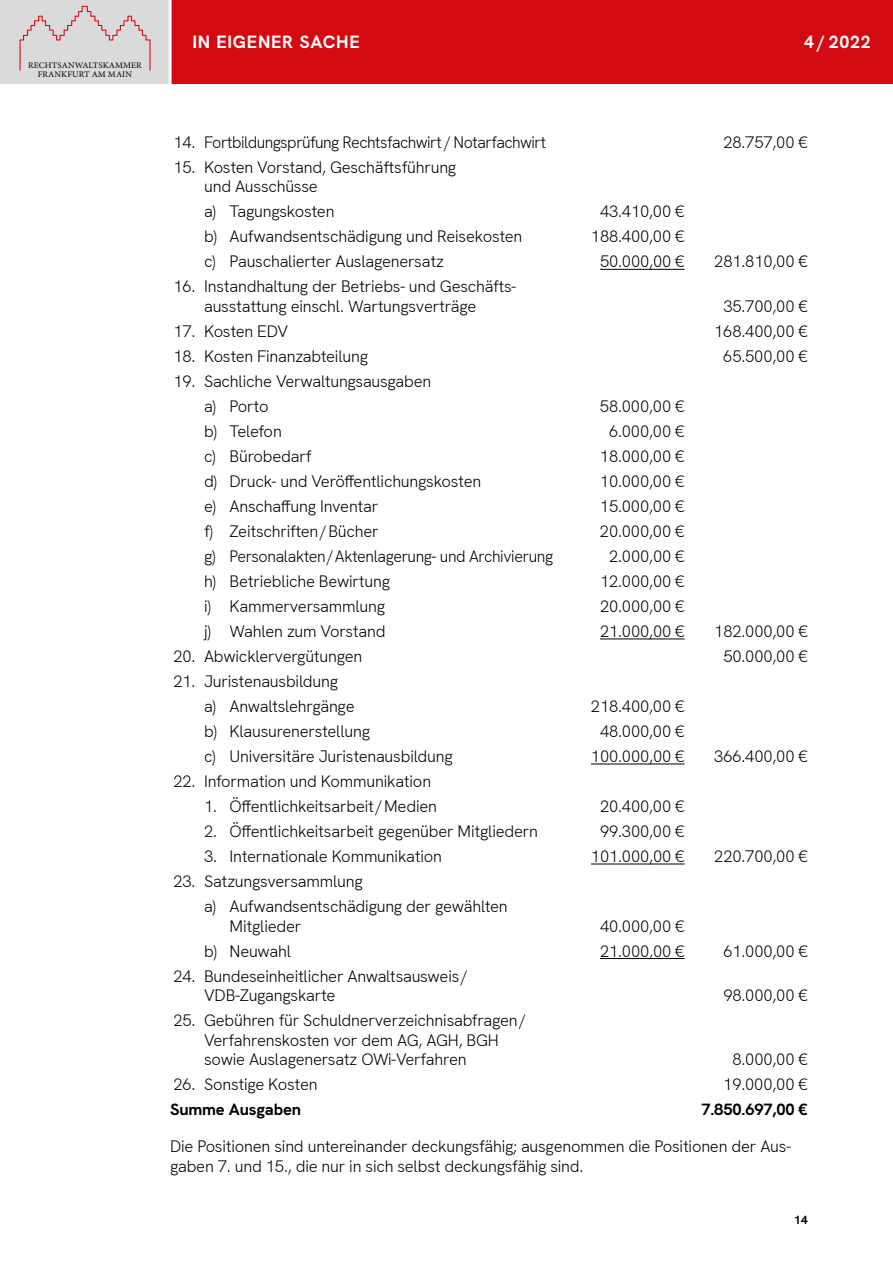
<style>
.page{position:relative;width:893px;height:1263px;background:#fff}
.page>*{position:absolute;margin:0;border:0;box-sizing:border-box;transform-origin:0 0}
.t1{font:700 18px "HK Grotesk";letter-spacing:.04em;color:#fff}
.t2{font:300 16.5px/19.5px "HK Grotesk";letter-spacing:-.01em;color:#000}
.t3{font:300 16.5px "HK Grotesk";letter-spacing:-.03em;color:#000}
.t4{font:700 16.5px "HK Grotesk";letter-spacing:-.01em;color:#000}
.t5{font:700 12px "HK Grotesk";color:#000}
.t6{font:8.55px/8.6px "Minion Pro";letter-spacing:.01em;color:#000;text-align:center;scale:1.04 1}
</style>
<div class="page">
<div style="left:170px;top:0;width:723px;height:84px;background:#d20a11"></div>
<div style="left:0;top:0;width:170px;height:84px;background:#dadada"></div>
<svg style="left:20px;top:6px;width:131px;height:65px"></svg>
<hr style="left:169px;top:0;width:3px;height:85px;background:#fff">
<hr style="left:600px;top:269px;width:85px;height:1px;background:#000">
<hr style="left:600px;top:639px;width:85px;height:1px;background:#000">
<hr style="left:591px;top:764px;width:94px;height:1px;background:#000">
<hr style="left:591px;top:864px;width:94px;height:1px;background:#000">
<hr style="left:600px;top:958px;width:85px;height:1px;background:#000">
<p class="t6" style="left:28px;top:61px;width:111px">RECHTSANWALTSKAMMER<br>FRANKFURT AM MAIN</p>
<p class="t1" style="left:192px;top:30px;width:169px">IN EIGENER SACHE</p>
<p class="t1" style="left:804px;top:30px;width:68px">4 / 2022</p>
<p class="t3" style="left:173px;top:131px;width:374px">14. Fortbildungsprüfung Rechtsfachwirt / Notarfachwirt</p>
<p class="t2" style="left:723px;top:132px;width:86px">28.757,00 €</p>
<p class="t2" style="left:204px;top:157px;width:254px;text-indent:-31px">15. Kosten Vorstand, Geschäftsführung und Ausschüsse</p>
<p class="t2" style="left:204px;top:201px;width:132px">a) Tagungskosten</p>
<p class="t2" style="left:600px;top:201px;width:86px">43.410,00 €</p>
<p class="t2" style="left:204px;top:226px;width:320px">b) Aufwandsentschädigung und Reisekosten</p>
<p class="t2" style="left:591px;top:226px;width:95px">188.400,00 €</p>
<p class="t2" style="left:204px;top:251px;width:241px">c) Pauschalierter Auslagenersatz</p>
<p class="t2" style="left:600px;top:251px;width:86px">50.000,00 €</p>
<p class="t2" style="left:714px;top:251px;width:95px">281.810,00 €</p>
<p class="t2" style="left:173px;top:276px;width:344px;text-align:center">16. Instandhaltung der Betriebs- und Geschäfts&shy;ausstattung einschl. Wartungsverträge</p>
<p class="t2" style="left:723px;top:296px;width:86px">35.700,00 €</p>
<p class="t2" style="left:173px;top:321px;width:116px">17. Kosten EDV</p>
<p class="t2" style="left:714px;top:321px;width:95px">168.400,00 €</p>
<p class="t2" style="left:173px;top:346px;width:196px">18. Kosten Finanzabteilung</p>
<p class="t2" style="left:723px;top:346px;width:86px">65.500,00 €</p>
<p class="t2" style="left:204px;top:368px;width:229px;line-height:25px;text-indent:-31px">19. Sachliche Verwaltungsausgaben a) Porto</p>
<p class="t2" style="left:600px;top:396px;width:86px">58.000,00 €</p>
<p class="t2" style="left:204px;top:421px;width:79px">b) Telefon</p>
<p class="t2" style="left:609px;top:421px;width:77px">6.000,00 €</p>
<p class="t2" style="left:204px;top:446px;width:109px">c) Bürobedarf</p>
<p class="t2" style="left:600px;top:446px;width:86px">18.000,00 €</p>
<p class="t2" style="left:204px;top:471px;width:279px">d) Druck- und Veröffentlichungskosten</p>
<p class="t2" style="left:600px;top:471px;width:86px">10.000,00 €</p>
<p class="t2" style="left:204px;top:496px;width:176px">e) Anschaffung Inventar</p>
<p class="t2" style="left:600px;top:496px;width:86px">15.000,00 €</p>
<p class="t2" style="left:204px;top:521px;width:176px">f) Zeitschriften/Bücher</p>
<p class="t2" style="left:600px;top:521px;width:86px">20.000,00 €</p>
<p class="t2" style="left:204px;top:546px;width:351px">g) Personalakten/Aktenlagerung- und Archivierung</p>
<p class="t2" style="left:609px;top:546px;width:77px">2.000,00 €</p>
<p class="t2" style="left:204px;top:571px;width:187px">h) Betriebliche Bewirtung</p>
<p class="t2" style="left:600px;top:571px;width:86px">12.000,00 €</p>
<p class="t2" style="left:204px;top:596px;width:182px">i) Kammerversammlung</p>
<p class="t2" style="left:600px;top:596px;width:86px">20.000,00 €</p>
<p class="t2" style="left:204px;top:621px;width:183px">j) Wahlen zum Vorstand</p>
<p class="t2" style="left:600px;top:621px;width:86px">21.000,00 €</p>
<p class="t2" style="left:714px;top:621px;width:95px">182.000,00 €</p>
<p class="t2" style="left:173px;top:646px;width:190px">20. Abwicklervergütungen</p>
<p class="t2" style="left:723px;top:646px;width:86px">50.000,00 €</p>
<p class="t2" style="left:204px;top:668px;width:152px;line-height:25px;text-indent:-31px">21. Juristenausbildung<br>a) Anwaltslehrgänge</p>
<p class="t2" style="left:591px;top:696px;width:95px">218.400,00 €</p>
<p class="t2" style="left:204px;top:721px;width:167px">b) Klausurenerstellung</p>
<p class="t2" style="left:600px;top:721px;width:86px">48.000,00 €</p>
<p class="t2" style="left:204px;top:746px;width:250px">c) Universitäre Juristenausbildung</p>
<p class="t2" style="left:591px;top:746px;width:95px">100.000,00 €</p>
<p class="t2" style="left:714px;top:746px;width:95px">366.400,00 €</p>
<p class="t2" style="left:173px;top:771px;width:259px">22. Information und Kommunikation</p>
<p class="t2" style="left:204px;top:796px;width:234px">1. Öffentlichkeitsarbeit/ Medien</p>
<p class="t2" style="left:600px;top:796px;width:86px">20.400,00 €</p>
<p class="t2" style="left:204px;top:821px;width:335px">2. Öffentlichkeitsarbeit gegenüber Mitgliedern</p>
<p class="t2" style="left:600px;top:821px;width:86px">99.300,00 €</p>
<p class="t2" style="left:204px;top:846px;width:239px">3. Internationale Kommunikation</p>
<p class="t2" style="left:591px;top:846px;width:95px">101.000,00 €</p>
<p class="t2" style="left:714px;top:846px;width:95px">220.700,00 €</p>
<p class="t2" style="left:204px;top:868px;width:305px;line-height:25px;text-indent:-31px">23. Satzungsversammlung<br>a) Aufwandsentschädigung der gewählten</p>
<p class="t2" style="left:230px;top:916px;width:73px">Mitglieder</p>
<p class="t2" style="left:600px;top:916px;width:86px">40.000,00 €</p>
<p class="t2" style="left:204px;top:941px;width:89px">b) Neuwahl</p>
<p class="t2" style="left:600px;top:941px;width:86px">21.000,00 €</p>
<p class="t2" style="left:723px;top:941px;width:86px">61.000,00 €</p>
<p class="t2" style="left:204px;top:966px;width:265px;text-indent:-31px">24. Bundeseinheitlicher Anwaltsausweis/<br>VDB-Zugangskarte</p>
<p class="t2" style="left:723px;top:985px;width:86px">98.000,00 €</p>
<p class="t2" style="left:204px;top:1010px;width:324px;text-indent:-31px">25. Gebühren für Schuldnerverzeichnisabfragen/<br>Verfahrenskosten vor dem AG, AGH, BGH sowie Auslagenersatz OWi-Verfahren</p>
<p class="t2" style="left:732px;top:1049px;width:77px">8.000,00 €</p>
<p class="t2" style="left:173px;top:1074px;width:146px">26. Sonstige Kosten</p>
<p class="t2" style="left:723px;top:1074px;width:86px">19.000,00 €</p>
<p class="t4" style="left:170px;top:1098px;width:133px">Summe Ausgaben</p>
<p class="t4" style="left:701px;top:1098px;width:108px">7.850.697,00 €</p>
<p class="t2" style="left:170px;top:1136px;width:623px">Die Positionen sind untereinander deckungsfähig; ausgenommen die Positionen der Aus&shy;gaben 7. und 15., die nur in sich selbst deckungsfähig sind.</p>
<p class="t5" style="left:794px;top:1212px;width:15px">14</p>
</div>
